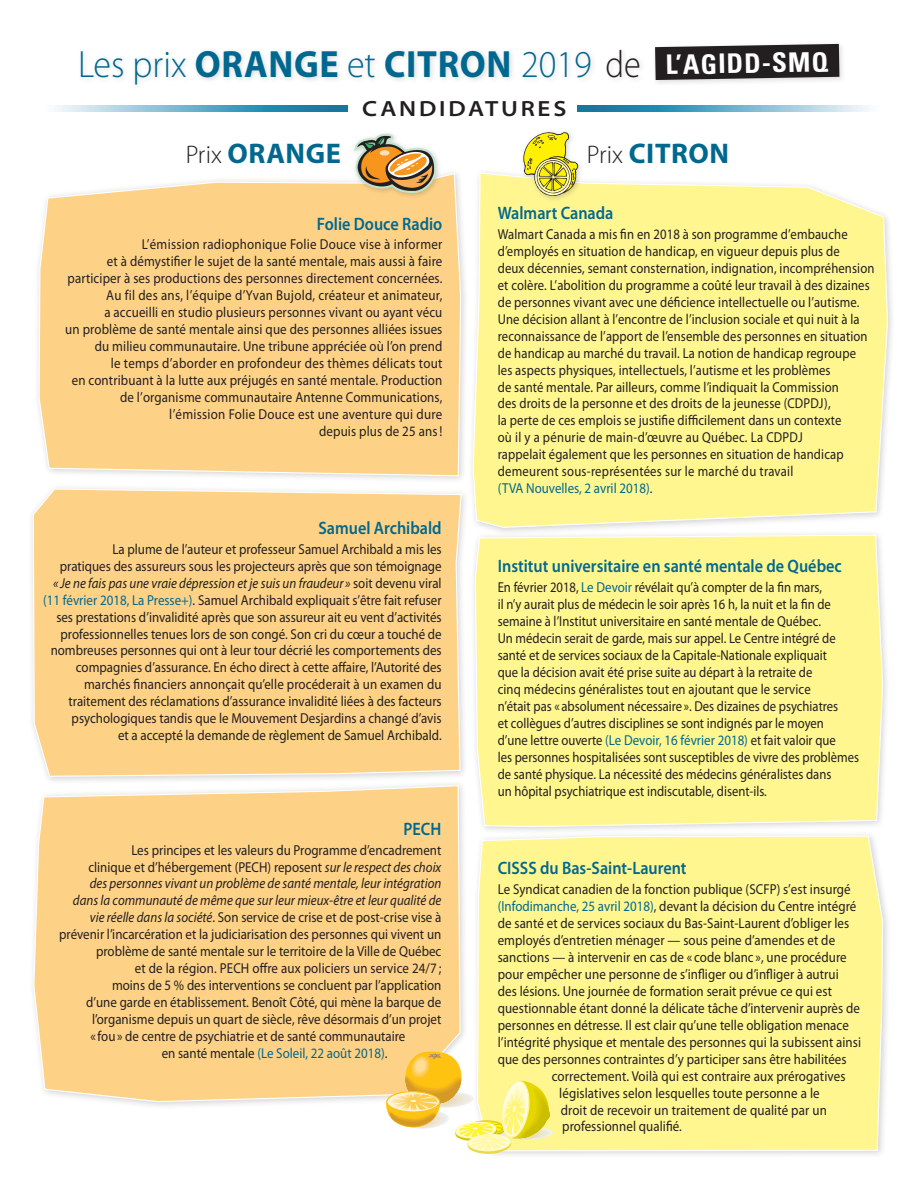
<style>
.page{position:relative;width:918px;height:1188px;background:#fff}
.page>*{position:absolute;margin:0;border:0;box-sizing:border-box;transform-origin:0 0}
.t1{font:300 38.1px "Myriad Pro";color:#00688f;scale:.95 1}
.t2{font:700 28.5px "Myriad Pro";letter-spacing:.02em;color:#00688f}
.t3{font:700 condensed 27px "Univers";color:#fff}
.t4{font:600 semi-expanded 22.05px "Myriad Pro";letter-spacing:.12em;color:#231f20;scale:1.05 1}
.t5{font:600 18px "Myriad Pro";color:#00688f;scale:.9 1}
.t6{font:14.4px/17px "Myriad Pro";letter-spacing:.005em;color:#231f20;text-align:right;scale:.9 1}
.t7{font:14.4px/17px "Myriad Pro";letter-spacing:.005em;color:#231f20;scale:.88 1}
.t8{font:italic 14.4px "Myriad Pro";color:#231f20;scale:.9 1}
.t9{font:14.4px "Myriad Pro";color:#00688f;scale:.9 1}
.s1{font-weight:700}
.s2{color:#231f20}
.s3{font-weight:300;font-size:25.5px;color:#231f20}
.s4{font-style:italic}
.s5{color:#00688f}
</style>
<div class="page">
<div style="left:470px;top:530px;width:421px;height:305px;background:#231f20;opacity:.2"></div>
<div style="left:474px;top:536px;width:410px;height:291px;background:#fff690"></div>
<div style="left:34px;top:169px;width:435px;height:316px;background:#231f20;opacity:.2"></div>
<svg style="left:38px;top:172px;width:424px;height:305px;background:#fdd48e"></svg>
<div style="left:28px;top:484px;width:442px;height:301px;background:#231f20;opacity:.2"></div>
<div style="left:32px;top:488px;width:430px;height:289px;background:#fed286"></div>
<div style="left:468px;top:168px;width:428px;height:368px;background:#231f20;opacity:.2"></div>
<svg style="left:472px;top:172px;width:417px;height:356px;background:#fef699"></svg>
<div style="left:472px;top:831px;width:419px;height:329px;background:#231f20;opacity:.2"></div>
<div style="left:477px;top:835px;width:407px;height:317px;background:#fff690"></div>
<div style="left:28px;top:780px;width:441px;height:330px;background:#231f20;opacity:.2"></div>
<div style="left:33px;top:785px;width:428px;height:318px;background:#fed286"></div>
<svg style="left:385px;top:1050px;width:180px;height:110px"></svg>
<div style="left:78px;top:46px;width:568px;height:45px;background:#231f20;opacity:.15"></div>
<div style="left:652px;top:40px;width:194px;height:46px;background:#231f20;opacity:.15"></div>
<svg style="left:655px;top:44px;width:184px;height:36px;background:#353132"></svg>
<div style="left:520px;top:129px;width:65px;height:74px;background:#231f20;opacity:.2"></div>
<svg style="left:522px;top:130px;width:57px;height:67px"></svg>
<div style="left:351px;top:130px;width:92px;height:70px;background:#231f20;opacity:.2"></div>
<svg style="left:354px;top:134px;width:82px;height:59px"></svg>
<svg style="left:578px;top:106px;width:291px;height:6px;background:#6bafc8"></svg>
<svg style="left:55px;top:106px;width:293px;height:6px;background:#6aaec7"></svg>
<h1 class="t1" style="left:78px;top:43px;width:594px">Les prix <span class="s1">ORANGE</span> et <span class="s1">CITRON</span> 2019 <span class="s2">de</span></h1>
<h3 class="t3" style="left:665px;top:48px;width:164px;rotate:-1deg">L’AGIDD-SMQ</h3>
<h3 class="t4" style="left:362px;top:96px;width:196px">CANDIDATURES</h3>
<h2 class="t2" style="left:186px;top:137px;width:157px"><span class="s3">Prix</span> ORANGE</h2>
<h2 class="t2" style="left:587px;top:137px;width:144px"><span class="s3">Prix</span> CITRON</h2>
<p class="t5" style="left:317px;top:213px;width:141px">Folie Douce Radio</p>
<p class="t6" style="left:65px;top:236px;width:421px">L’émission radiophonique Folie Douce vise à informer<br>et à démystifier le sujet de la santé mentale, mais aussi à faire participer à ses productions des personnes directement concernées.<br>Au fil des ans, l’équipe d’Yvan Bujold, créateur et animateur,<br>a accueilli en studio plusieurs personnes vivant ou ayant vécu<br>un problème de santé mentale ainsi que des personnes alliées issues du milieu communautaire. Une tribune appréciée où l’on prend<br>le temps d’aborder en profondeur des thèmes délicats tout<br>en contribuant à la lutte aux préjugés en santé mentale. Production de l’organisme communautaire Antenne Communications, l’émission Folie Douce est une aventure qui dure<br>depuis plus de 25 ans!</p>
<p class="t5" style="left:318px;top:518px;width:139px">Samuel Archibald</p>
<p class="t6" style="left:43px;top:541px;width:444px">La plume de l’auteur et professeur Samuel Archibald a mis les<br>pratiques des assureurs sous les projecteurs après que son témoignage<br><span class="s4">« Je ne fais pas une vraie dépression et je suis un fraudeur »</span> soit devenu viral <span class="s5">(11 février 2018, La Presse+)</span>. Samuel Archibald expliquait s’être fait refuser ses prestations d’invalidité après que son assureur ait eu vent d’activités professionnelles tenues lors de son congé. Son cri du cœur a touché de nombreuses personnes qui ont à leur tour décrié les comportements des compagnies d’assurance. En écho direct à cette affaire, l’Autorité des marchés financiers annonçait qu’elle procéderait à un examen du traitement des réclamations d’assurance invalidité liées à des facteurs psychologiques tandis que le Mouvement Desjardins a changé d’avis<br>et a accepté la demande de règlement de Samuel Archibald.</p>
<p class="t5" style="left:404px;top:819px;width:44px">PECH</p>
<p class="t6" style="left:131px;top:842px;width:346px">Les principes et les valeurs du Programme d’encadrement</p>
<p class="t6" style="left:88px;top:858px;width:394px">clinique et d’hébergement (PECH) reposent <span class="s4">sur le respect des choix</span></p>
<p class="t8" style="left:90px;top:876px;width:392px">des personnes vivant un problème de santé mentale, leur intégration</p>
<p class="t8" style="left:73px;top:893px;width:411px">dans la communauté de même que sur leur mieux-être et leur qualité de</p>
<p class="t6" style="left:90px;top:909px;width:392px"><span class="s4">vie réelle dans la société</span>. Son service de crise et de post-crise vise à</p>
<p class="t6" style="left:59px;top:926px;width:426px">prévenir l’incarcération et la judiciarisation des personnes qui vivent un</p>
<p class="t6" style="left:96px;top:943px;width:385px">problème de santé mentale sur le territoire de la Ville de Québec</p>
<p class="t6" style="left:135px;top:960px;width:342px">et de la région. PECH offre aux policiers un service 24/7 ;</p>
<p class="t6" style="left:112px;top:977px;width:367px">moins de 5 % des interventions se concluent par l’application</p>
<p class="t6" style="left:86px;top:994px;width:396px">d’une garde en établissement. Benoît Côté, qui mène la barque de</p>
<p class="t6" style="left:92px;top:1011px;width:390px">l’organisme depuis un quart de siècle, rêve désormais d’un projet</p>
<p class="t6" style="left:91px;top:1028px;width:351px">« fou» de centre de psychiatrie et de santé communautaire</p>
<p class="t9" style="left:162px;top:1045px;width:252px"><span class="s2">en santé mentale</span> (Le Soleil, 22 août 2018)<span class="s2">.</span></p>
<p class="t5" style="left:498px;top:203px;width:130px">Walmart Canada</p>
<p class="t7" style="left:498px;top:226px;width:430px">Walmart Canada a mis fin en 2018 à son programme d’embauche d’employés en situation de handicap, en vigueur depuis plus de<br>deux décennies, semant consternation, indignation, incompréhension et colère. L’abolition du programme a coûté leur travail à des dizaines de personnes vivant avec une déficience intellectuelle ou l’autisme.<br>Une décision allant à l’encontre de l’inclusion sociale et qui nuit à la reconnaissance de l’apport de l’ensemble des personnes en situation de handicap au marché du travail. La notion de handicap regroupe<br>les aspects physiques, intellectuels, l’autisme et les problèmes<br>de santé mentale. Par ailleurs, comme l’indiquait la Commission<br>des droits de la personne et des droits de la jeunesse (CDPDJ),<br>la perte de ces emplois se justifie difficilement dans un contexte<br>où il y a pénurie de main-d’œuvre au Québec. La CDPDJ<br>rappelait également que les personnes en situation de handicap demeurent sous-représentées sur le marché du travail<br><span class="s5">(TVA Nouvelles, 2 avril 2018)</span>.</p>
<p class="t5" style="left:498px;top:556px;width:384px">Institut universitaire en santé mentale de Québec</p>
<p class="t7" style="left:498px;top:579px;width:412px">En février 2018, <span class="s5">Le Devoir</span> révélait qu’à compter de la fin mars,<br>il n’y aurait plus de médecin le soir après 16 h, la nuit et la fin de semaine à l’Institut universitaire en santé mentale de Québec.<br>Un médecin serait de garde, mais sur appel. Le Centre intégré de santé et de services sociaux de la Capitale-Nationale expliquait<br>que la décision avait été prise suite au départ à la retraite de<br>cinq médecins généralistes tout en ajoutant que le service<br>n’était pas « absolument nécessaire». Des dizaines de psychiatres<br>et collègues d’autres disciplines se sont indignés par le moyen<br>d’une lettre ouverte <span class="s5">(Le Devoir, 16 février 2018)</span> et fait valoir que<br>les personnes hospitalisées sont susceptibles de vivre des problèmes de santé physique. La nécessité des médecins généralistes dans<br>un hôpital psychiatrique est indiscutable, disent-ils.</p>
<p class="t5" style="left:498px;top:858px;width:211px">CISSS du Bas-Saint-Laurent</p>
<p class="t6" style="left:498px;top:881px;width:405px;text-align:left">Le Syndicat canadien de la fonction publique (SCFP) s’est insurgé <span class="s5">(Infodimanche, 25 avril 2018)</span>, devant la décision du Centre intégré de santé et de services sociaux du Bas-Saint-Laurent d’obliger les employés d’entretien ménager — sous peine d’amendes et de sanctions — à intervenir en cas de « code blanc », une procédure pour empêcher une personne de s’infliger ou d’infliger à autrui des lésions. Une journée de formation serait prévue ce qui est questionnable étant donné la délicate tâche d’intervenir auprès de personnes en détresse. Il est clair qu’une telle obligation menace l’intégrité physique et mentale des personnes qui la subissent ainsi que des personnes contraintes d’y participer sans être habilitées</p>
<p class="t6" style="left:559px;top:1068px;width:320px;text-align:left;text-indent:-8px">correctement. Voilà qui est contraire aux prérogatives législatives selon lesquelles toute personne a le droit de recevoir un traitement de qualité par un professionnel qualifié.</p>
</div>
